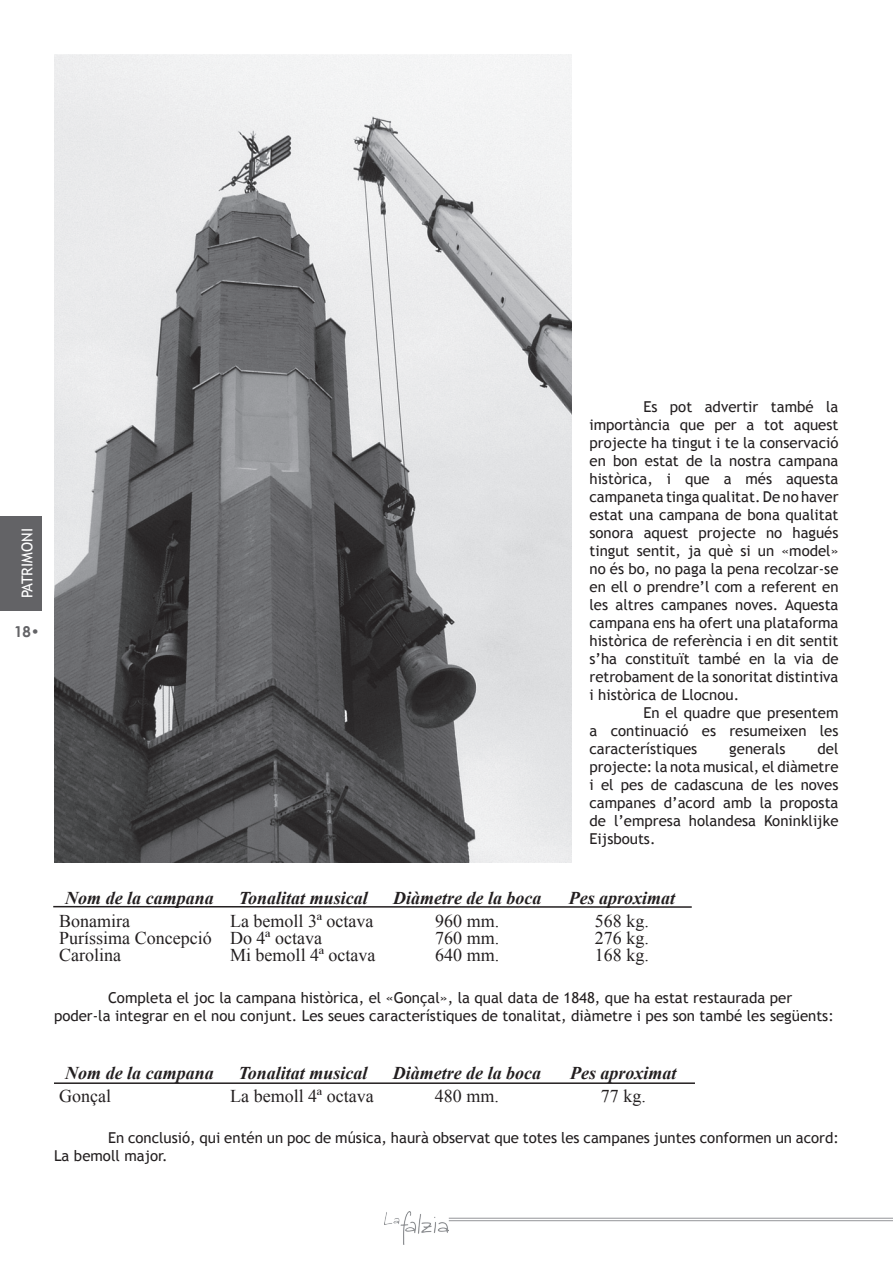
<style>
.page{position:relative;width:893px;height:1263px;background:#fff}
.page>*{position:absolute;margin:0;border:0;box-sizing:border-box;transform-origin:0 0}
.t1{font:18px "Times New Roman";color:#231f20}
.t2{font:italic 700 18px "Times New Roman";color:#231f20}
.t3{font:15px/18px "Trebuchet MS";color:#231f20;text-align:justify}
.t4{font:15px "Trebuchet MS";color:#fff}
.t5{font:700 15px "Century Gothic";color:#636366}
</style>
<div class="page">
<hr style="left:449px;top:1218px;width:444px;height:1px;background:#939598">
<hr style="left:449px;top:1220px;width:444px;height:1px;background:#939598">
<img style="left:385px;top:1212px;width:64px;height:32px">
<img style="left:54px;top:54px;width:517px;height:808px">
<div style="left:0;top:516px;width:41px;height:95px;background:#636366"></div>
<hr style="left:54px;top:906px;width:637px;height:2px;background:#231f20">
<hr style="left:55px;top:1082px;width:639px;height:2px;background:#231f20">
<p class="t4" style="left:18px;top:598px;width:72px;rotate:-90deg">PATRIMONI</p>
<p class="t5" style="left:14px;top:620px;width:27px">18•</p>
<p class="t3" style="left:589px;top:397px;width:251px;text-indent:54px">Es pot advertir també la importància que per a tot aquest projecte ha tingut i te la conservació en bon estat de la nostra campana històrica, i que a més aquesta campaneta tinga qualitat. De no haver estat una campana de bona qualitat sonora aquest projecte no hagués tingut sentit, ja què si un «model» no és bo, no paga la pena recolzar-se en ell o prendre’l com a referent en les altres campanes noves. Aquesta campana ens ha ofert una plataforma històrica de referència i en dit sentit s’ha constituït també en la via de retrobament de la sonoritat distintiva i històrica de Llocnou.</p>
<p class="t3" style="left:589px;top:703px;width:251px;text-indent:54px">En el quadre que presentem a continuació es resumeixen les característiques</p>
<p class="t3" style="left:589px;top:739px;width:250px;text-indent:228px">del projecte: la nota musical, el diàmetre i el pes de cadascuna de les noves campanes d’acord amb la proposta de l’empresa holandesa Koninklijke Eijsbouts.</p>
<p class="t3" style="left:729px;top:739px;width:58px">generals</p>
<p class="t2" style="left:65px;top:885px;width:150px">Nom de la campana</p>
<p class="t2" style="left:239px;top:885px;width:130px">Tonalitat musical</p>
<p class="t2" style="left:393px;top:885px;width:150px">Diàmetre de la boca</p>
<p class="t2" style="left:569px;top:885px;width:108px">Pes aproximat</p>
<p class="t1" style="left:59px;top:909px;width:72px">Bonamira</p>
<p class="t1" style="left:230px;top:909px;width:145px">La bemoll 3ª octava</p>
<p class="t1" style="left:435px;top:909px;width:66px">960 mm.</p>
<p class="t1" style="left:595px;top:909px;width:55px">568 kg.</p>
<p class="t1" style="left:59px;top:926px;width:264px">Puríssima Concepció Do 4ª octava</p>
<p class="t1" style="left:435px;top:926px;width:66px">760 mm.</p>
<p class="t1" style="left:595px;top:926px;width:55px">276 kg.</p>
<p class="t1" style="left:59px;top:943px;width:63px">Carolina</p>
<p class="t1" style="left:230px;top:943px;width:147px">Mi bemoll 4ª octava</p>
<p class="t1" style="left:435px;top:943px;width:66px">640 mm.</p>
<p class="t1" style="left:595px;top:943px;width:55px">168 kg.</p>
<p class="t3" style="left:54px;top:988px;width:781px;text-indent:54px">Completa el joc la campana històrica, el «Gonçal», la qual data de 1848, que ha estat restaurada per poder-la integrar en el nou conjunt. Les seues característiques de tonalitat, diàmetre i pes son també les següents:</p>
<p class="t2" style="left:65px;top:1060px;width:150px">Nom de la campana</p>
<p class="t2" style="left:239px;top:1060px;width:130px">Tonalitat musical</p>
<p class="t2" style="left:393px;top:1060px;width:150px">Diàmetre de la boca</p>
<p class="t2" style="left:570px;top:1060px;width:108px">Pes aproximat</p>
<p class="t1" style="left:59px;top:1083px;width:53px">Gonçal</p>
<p class="t1" style="left:230px;top:1083px;width:145px">La bemoll 4ª octava</p>
<p class="t1" style="left:435px;top:1083px;width:66px">480 mm.</p>
<p class="t1" style="left:601px;top:1083px;width:46px">77 kg.</p>
<p class="t3" style="left:54px;top:1129px;width:786px;text-indent:54px">En conclusió, qui entén un poc de música, haurà observat que totes les campanes juntes conformen un acord:<br>La bemoll major.</p>
</div>
